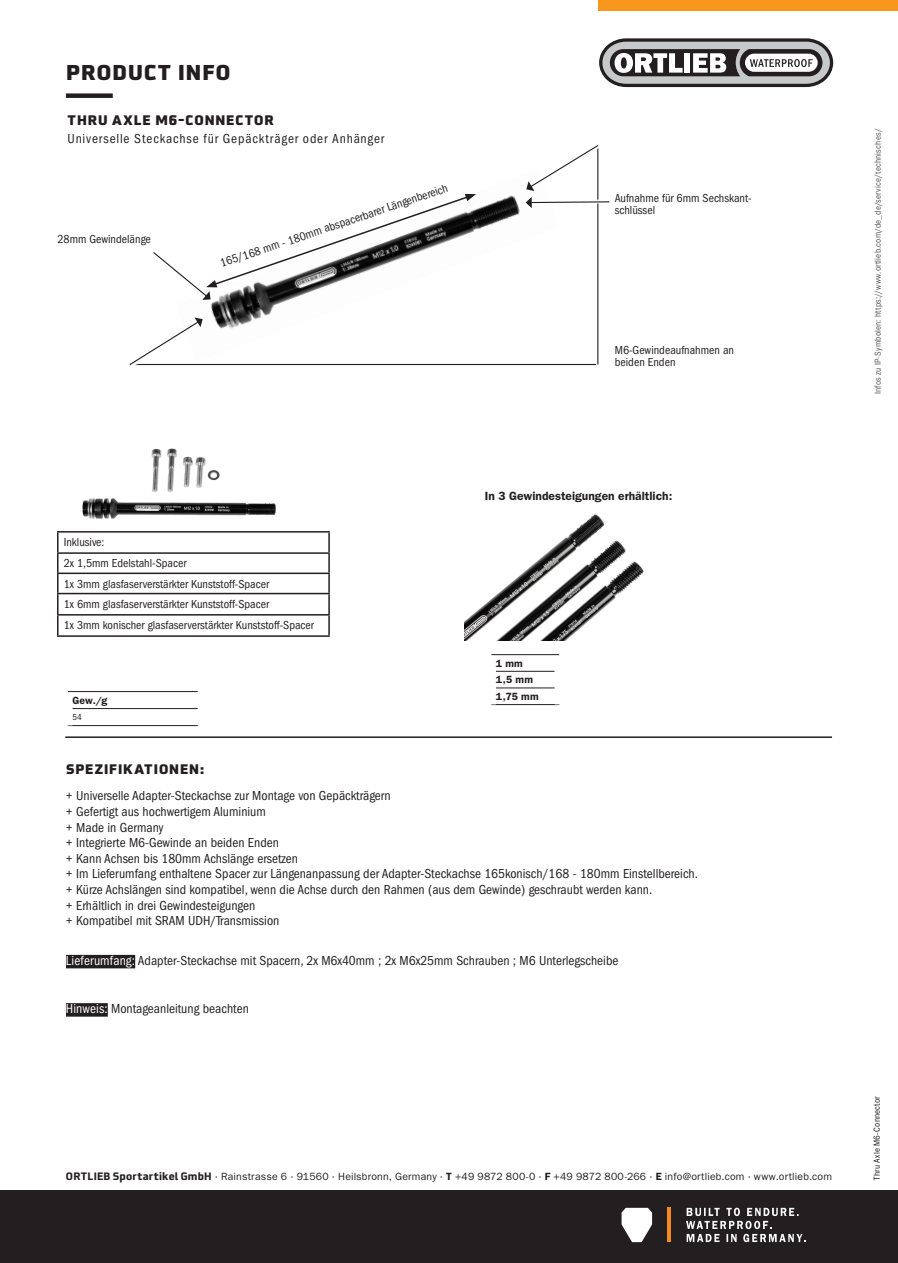
<style>
.page{position:relative;width:898px;height:1263px;background:#fff}
.page>*{position:absolute;margin:0;border:0;box-sizing:border-box;transform-origin:0 0}
.t1{font:900 21px "Utility Pro";letter-spacing:.055em;color:#231f20}
.Beschreibung{font:condensed 13.5px "ITC Franklin Gothic Std";color:#231f20}
.Beschreibung_ohne_Aufzählung{font:condensed 13.5px "ITC Franklin Gothic Std";color:#231f20}
.Beschreibung-2{font:condensed 13.5px "ITC Franklin Gothic Std";letter-spacing:.06em;color:#231f20}
.t2{font:900 13.5px "Utility Pro";letter-spacing:.07em;color:#231f20}
.Beschreibung_ohne_Aufzählung-2{font:condensed 12px "ITC Franklin Gothic Std";color:#231f20}
.Bildbeschriftung{font:condensed 12px/11.9px "ITC Franklin Gothic Std";color:#231f20}
.Bildbeschriftung-2{font:600 12px "ITC Franklin Gothic Std";color:#231f20}
.t3{font:10.5px "ITC Franklin Gothic Std";letter-spacing:.02em;color:#231f20}
.t4{font:600 10.5px "ITC Franklin Gothic Std";letter-spacing:.02em;color:#231f20}
.t5{font:condensed 9px "ITC Franklin Gothic Std";letter-spacing:.025em;color:#57585a}
.Version{font:condensed 9px "ITC Franklin Gothic Std";letter-spacing:.02em;color:#231f20}
.s1{color:#fff}
.s2{font-family:"Utility OT";font-weight:700}
.s3{font-weight:600}
</style>
<div class="page">
<div style="left:597px;top:0;width:300px;height:10px;background:#f7971d"></div>
<div style="left:0;top:1191px;width:897px;height:72px;background:#231f20"></div>
<svg style="left:621px;top:1208px;width:30px;height:34px"></svg>
<hr style="left:667px;top:1208px;width:3px;height:34px;background:#f68b1f">
<svg style="left:686px;top:1208px;width:119px;height:34px"></svg>
<svg style="left:599px;top:38px;width:233px;height:49px"></svg>
<hr style="left:65px;top:736px;width:766px;height:2px;background:#231f20">
<div style="left:66px;top:93px;width:47px;height:5px;background:#231f20"></div>
<img style="left:211px;top:193px;width:309px;height:136px">
<hr style="left:130px;top:364px;width:468px;height:1px;background:#231f20">
<svg style="left:595px;top:210px;width:4px;height:156px"></svg>
<hr style="left:597px;top:149px;width:1px;height:216px;background:#231f20">
<svg style="left:525px;top:145px;width:85px;height:65px"></svg>
<svg style="left:129px;top:317px;width:78px;height:49px"></svg>
<img style="left:464px;top:514px;width:180px;height:126px">
<img style="left:82px;top:448px;width:194px;height:71px">
<hr style="left:495px;top:671px;width:59px;height:1px;background:#231f20">
<hr style="left:495px;top:688px;width:59px;height:1px;background:#231f20">
<hr style="left:491px;top:704px;width:68px;height:1px;background:#231f20">
<hr style="left:491px;top:654px;width:68px;height:1px;background:#231f20">
<div style="left:66px;top:955px;width:69px;height:13px;background:#231f20"></div>
<div style="left:66px;top:1003px;width:42px;height:14px;background:#231f20"></div>
<svg style="left:153px;top:194px;width:323px;height:112px"></svg>
<hr style="left:57px;top:531px;width:273px;height:2px;background:#231f20">
<hr style="left:57px;top:552px;width:273px;height:2px;background:#231f20">
<hr style="left:57px;top:573px;width:273px;height:1px;background:#231f20">
<svg style="left:328px;top:533px;width:2px;height:60px"></svg>
<hr style="left:57px;top:593px;width:273px;height:1px;background:#231f20">
<hr style="left:328px;top:594px;width:2px;height:20px;background:#231f20">
<hr style="left:57px;top:614px;width:273px;height:2px;background:#231f20">
<svg style="left:57px;top:533px;width:1px;height:102px"></svg>
<svg style="left:328px;top:616px;width:2px;height:19px"></svg>
<hr style="left:57px;top:635px;width:273px;height:2px;background:#231f20">
<hr style="left:72px;top:708px;width:126px;height:1px;background:#231f20">
<hr style="left:68px;top:725px;width:130px;height:1px;background:#231f20">
<hr style="left:68px;top:691px;width:130px;height:1px;background:#231f20">
<h1 class="t1" style="left:66px;top:53px;width:166px">PRODUCT INFO</h1>
<p class="t2" style="left:68px;top:108px;width:207px">THRU AXLE M6-CONNECTOR</p>
<p class="Beschreibung-2" style="left:68px;top:131px;width:318px">Universelle Steckachse für Gepäckträger oder Anhänger</p>
<p class="Bildbeschriftung" style="left:57px;top:233px;width:95px">28mm Gewindelänge</p>
<p class="Bildbeschriftung" style="left:218px;top:257px;width:241px;rotate:-18deg">165/168 mm - 180mm abspacerbarer Längenbereich</p>
<p class="Bildbeschriftung" style="left:614px;top:192px;width:138px">Aufnahme für 6mm Sechskant&shy;schlüssel</p>
<p class="Bildbeschriftung" style="left:614px;top:345px;width:121px">M6-Gewindeaufnahmen an beiden Enden</p>
<p class="Bildbeschriftung-2" style="left:484px;top:488px;width:189px">In 3 Gewindesteigungen erhältlich:</p>
<p class="Beschreibung_ohne_Aufzählung-2" style="left:64px;top:535px;width:42px">Inklusive:</p>
<p class="Beschreibung_ohne_Aufzählung-2" style="left:64px;top:557px;width:124px">2x 1,5mm Edelstahl-Spacer</p>
<p class="Beschreibung_ohne_Aufzählung-2" style="left:64px;top:577px;width:207px">1x 3mm glasfaserverstärkter Kunststoff-Spacer</p>
<p class="Beschreibung_ohne_Aufzählung-2" style="left:64px;top:597px;width:207px">1x 6mm glasfaserverstärkter Kunststoff-Spacer</p>
<p class="Beschreibung_ohne_Aufzählung-2" style="left:64px;top:618px;width:251px">1x 3mm konischer glasfaserverstärkter Kunststoff-Spacer</p>
<p class="t4" style="left:72px;top:694px;width:37px">Gew./g</p>
<p class="Version" style="left:72px;top:712px;width:11px">54</p>
<p class="t4" style="left:495px;top:657px;width:28px">1 mm</p>
<p class="t4" style="left:495px;top:673px;width:38px">1,5 mm</p>
<p class="t4" style="left:495px;top:690px;width:44px">1,75 mm</p>
<p class="t2" style="left:66px;top:757px;width:140px">SPEZIFIKATIONEN:</p>
<p class="Beschreibung" style="left:66px;top:788px;width:326px">+ Universelle Adapter-Steckachse zur Montage von Gepäckträgern</p>
<p class="Beschreibung" style="left:66px;top:804px;width:201px">+ Gefertigt aus hochwertigem Aluminium</p>
<p class="Beschreibung" style="left:66px;top:819px;width:99px">+ Made in Germany</p>
<p class="Beschreibung" style="left:66px;top:835px;width:214px">+ Integrierte M6-Gewinde an beiden Enden</p>
<p class="Beschreibung" style="left:66px;top:851px;width:233px">+ Kann Achsen bis 180mm Achslänge ersetzen</p>
<p class="Beschreibung" style="left:66px;top:866px;width:633px">+ Im Lieferumfang enthaltene Spacer zur Längenanpassung der Adapter-Steckachse 165konisch/168 - 180mm Einstellbereich.</p>
<p class="Beschreibung" style="left:66px;top:882px;width:587px">+ Kürze Achslängen sind kompatibel, wenn die Achse durch den Rahmen (aus dem Gewinde) geschraubt werden kann.</p>
<p class="Beschreibung" style="left:66px;top:898px;width:191px">+ Erhältlich in drei Gewindesteigungen</p>
<p class="Beschreibung" style="left:66px;top:913px;width:215px">+ Kompatibel mit SRAM UDH/Transmission</p>
<p class="Beschreibung_ohne_Aufzählung" style="left:66px;top:953px;width:554px"><span class="s1">Lieferumfang:</span> Adapter-Steckachse mit Spacern, 2x M6x40mm ; 2x M6x25mm Schrauben ; M6 Unterlegscheibe</p>
<p class="Beschreibung_ohne_Aufzählung" style="left:66px;top:1001px;width:184px"><span class="s1">Hinweis:</span> Montageanleitung beachten</p>
<p class="t3" style="left:66px;top:1170px;width:767px"><span class="s2">ORTLIEB Sportartikel GmbH</span> · Rainstrasse 6 · 91560 · Heilsbronn, Germany · <span class="s3">T</span> +49 9872 800-0 · <span class="s3">F</span> +49 9872 800-266 · <span class="s3">E</span> info@ortlieb.com · www.ortlieb.com</p>
<p class="t5" style="left:872px;top:394px;width:267px;rotate:-90deg">Infos zu IP-Symbolen: https://www.ortlieb.com/de_de/service/technisches/</p>
<p class="Version" style="left:871px;top:1179px;width:85px;rotate:-90deg">Thru Axle M6-Connector</p>
</div>
